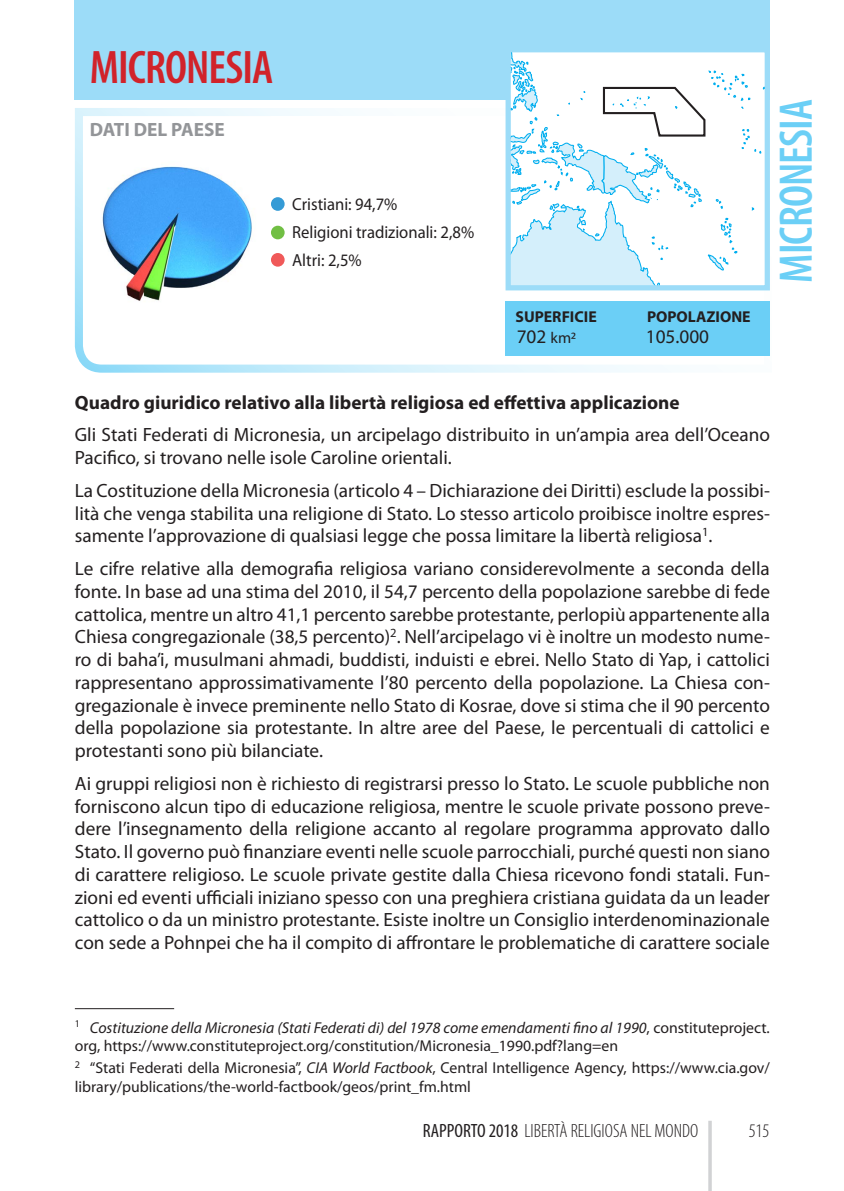
<style>
.page{position:relative;width:844px;height:1191px;background:#fff}
.page>*{position:absolute;margin:0;border:0;box-sizing:border-box;transform-origin:0 0}
.t1{font:600 condensed 47.25px "Myriad Pro";letter-spacing:-.02em;color:#6bcff6}
.t2{font:600 condensed 47.25px "Myriad Pro";letter-spacing:-.02em;color:#d1232a}
.t3{font:19.25px/22.8px "Myriad Pro";color:#231f20;text-align:justify}
.t4{font:700 19.25px "Myriad Pro";color:#231f20}
.t5{font:300 condensed 19.25px "Myriad Pro";color:#231f20}
.t6{font:700 19.25px "Myriad Pro";color:#939598}
.t7{font:17.5px/27.7px "Myriad Pro";color:#231f20;scale:.95 1}
.t8{font:15.75px/18.9px "Myriad Pro";color:#231f20}
.t9{font:700 15.75px "Myriad Pro";color:#231f20}
.s1{font-size:15.75px}
.s2{font-style:italic}
.s3{font-weight:400}
</style>
<div class="page">
<hr style="left:708px;top:1120px;width:3px;height:71px;background:#d1d2d4">
<div style="left:75px;top:0;width:694px;height:99px;background:#9cdcf8"></div>
<svg style="left:74px;top:106px;width:696px;height:267px"></svg>
<img style="left:90px;top:156px;width:171px;height:179px">
<div style="left:505px;top:301px;width:264px;height:55px;background:#6bcff6"></div>
<svg style="left:511px;top:53px;width:252px;height:231px"></svg>
<div style="left:505px;top:47px;width:264px;height:243px;border:5px solid #9cdcf8"></div>
<hr style="left:75px;top:1008px;width:99px;height:1px;background:#231f20">
<div style="left:271px;top:253px;width:13px;height:14px;background:#f05959;border-radius:50%"></div>
<h1 class="t2" style="left:90px;top:41px;width:185px">MICRONESIA</h1>
<p class="t6" style="left:90px;top:119px;width:137px">DATI DEL PAESE</p>
<p class="t7" style="left:292px;top:191px;width:193px">Cristiani: 94,7%<br>Religioni tradizionali: 2,8%<br>Altri: 2,5%</p>
<p class="t9" style="left:515px;top:308px;width:83px">SUPERFICIE</p>
<p class="t9" style="left:647px;top:308px;width:105px">POPOLAZIONE</p>
<p class="t3" style="left:516px;top:326px;width:61px">702 <span class="s1">km2</span></p>
<p class="t3" style="left:645px;top:326px;width:65px">105.000</p>
<h1 class="t1" style="left:770px;top:283px;width:185px;rotate:-90deg">MICRONESIA</h1>
<p class="t4" style="left:75px;top:391px;width:606px">Quadro giuridico relativo alla libertà religiosa ed effettiva applicazione</p>
<p class="t3" style="left:75px;top:424px;width:696px">Gli Stati Federati di Micronesia, un arcipelago distribuito in un’ampia area dell’Oceano<br>Pacifico, si trovano nelle isole Caroline orientali.</p>
<p class="t3" style="left:75px;top:479px;width:696px">La Costituzione della Micronesia (articolo 4 – Dichiarazione dei Diritti) esclude la possibi&shy;lità che venga stabilita una religione di Stato. Lo stesso articolo proibisce inoltre espres&shy;samente l’approvazione di qualsiasi legge che possa limitare la libertà religiosa<sup>1</sup>.</p>
<p class="t3" style="left:75px;top:557px;width:696px">Le cifre relative alla demografia religiosa variano considerevolmente a seconda della fonte. In base ad una stima del 2010, il 54,7 percento della popolazione sarebbe di fede cattolica, mentre un altro 41,1 percento sarebbe protestante, perlopiù appartenente alla Chiesa congregazionale (38,5 percento)<sup>2</sup>. Nell’arcipelago vi è inoltre un modesto nume&shy;ro di baha’i, musulmani ahmadi, buddisti, induisti e ebrei. Nello Stato di Yap, i cattolici rappresentano approssimativamente l’80 percento della popolazione. La Chiesa con&shy;gregazionale è invece preminente nello Stato di Kosrae, dove si stima che il 90 percento della popolazione sia protestante. In altre aree del Paese, le percentuali di cattolici e protestanti sono più bilanciate.</p>
<p class="t3" style="left:75px;top:772px;width:696px">Ai gruppi religiosi non è richiesto di registrarsi presso lo Stato. Le scuole pubbliche non forniscono alcun tipo di educazione religiosa, mentre le scuole private possono preve&shy;dere l’insegnamento della religione accanto al regolare programma approvato dallo Stato. Il governo può finanziare eventi nelle scuole parrocchiali, purché questi non siano di carattere religioso. Le scuole private gestite dalla Chiesa ricevono fondi statali. Fun&shy;zioni ed eventi ufficiali iniziano spesso con una preghiera cristiana guidata da un leader cattolico o da un ministro protestante. Esiste inoltre un Consiglio interdenominazionale con sede a Pohnpei che ha il compito di affrontare le problematiche di carattere sociale</p>
<p class="t8" style="left:75px;top:1018px;width:696px"><sup>1</sup> <span class="s2">Costituzione della Micronesia (Stati Federati di) del 1978 come emendamenti fino al 1990</span>, constituteproject. org, https://www.constituteproject.org/constitution/Micronesia_1990.pdf?lang=en</p>
<p class="t8" style="left:75px;top:1058px;width:696px"><sup>2</sup> “Stati Federati della Micronesia”, <span class="s2">CIA World Factbook</span>, Central Intelligence Agency, https://www.cia.gov/ library/publications/the-world-factbook/geos/print_fm.html</p>
<p class="t5" style="left:423px;top:1120px;width:277px"><span class="s3">RAPPORTO 2018</span> LIBERTÀ RELIGIOSA NEL MONDO</p>
<p class="t5" style="left:748px;top:1120px;width:22px">515</p>
</div>
